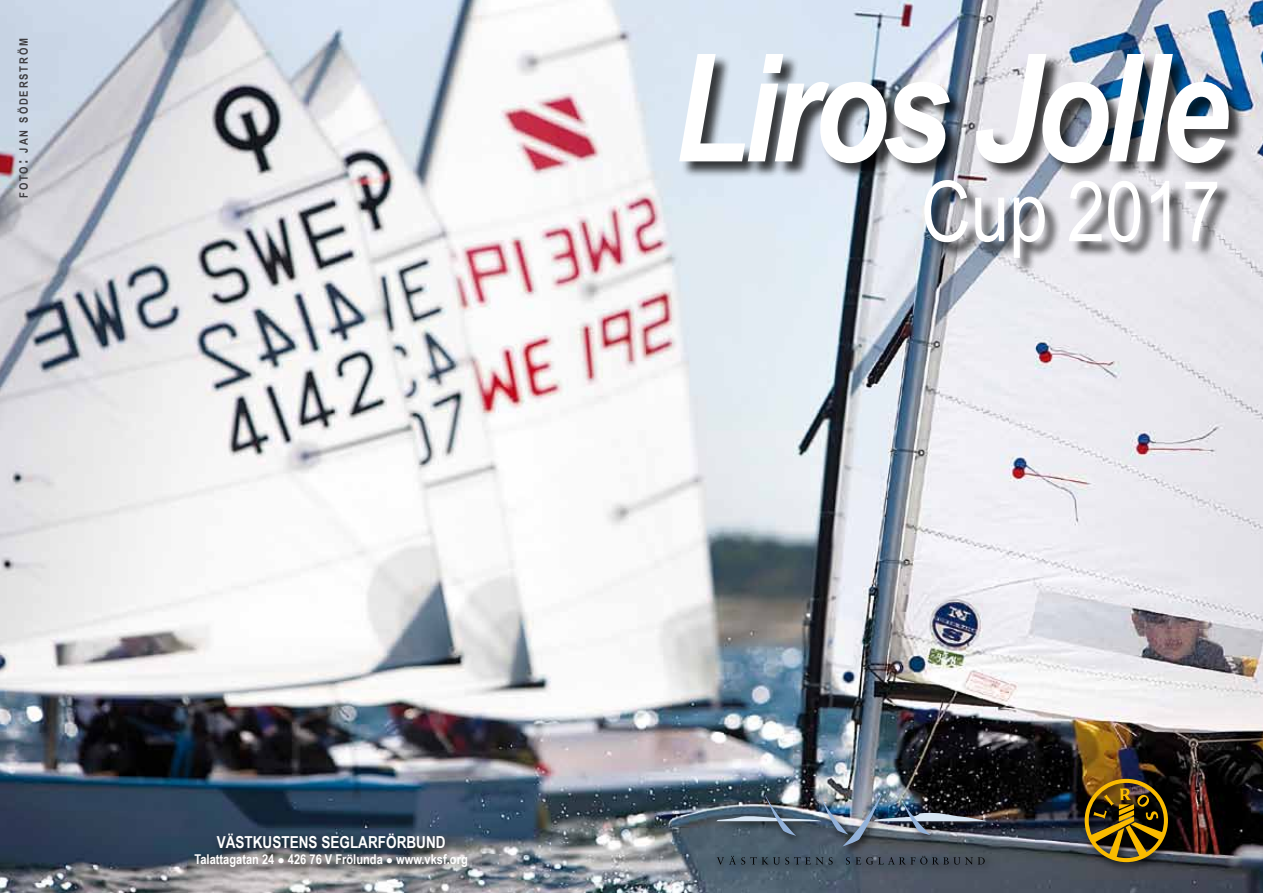
<style>
.page{position:relative;width:1263px;height:893px;background:#fff}
.page>*{position:absolute;margin:0;border:0;box-sizing:border-box;transform-origin:0 0}
.t1{font:italic 700 150px "Arial Narrow";letter-spacing:-.04em;color:#fff}
.t2{font:84px "Arial Narrow";color:#fff}
.t3{font:700 16.5px "Arial Narrow";color:#fff}
.t4{font:700 13.5px "Arial Narrow";color:#fff}
.t5{font:700 11.55px "Arial Narrow";letter-spacing:.155em;color:#3e3d40}
.s1{font-size:16.5px}
</style>
<div class="page">
<img style="left:0;top:0;width:1263px;height:893px">
<div style="left:680px;top:54px;width:565px;height:126px;background:#000;opacity:.75"></div>
<div style="left:925px;top:180px;width:309px;height:95px;background:#000;opacity:.75"></div>
<div style="left:711px;top:788px;width:283px;height:85px;background:#000;opacity:.75"></div>
<img style="left:716px;top:793px;width:271px;height:53px">
<svg style="left:717px;top:856px;width:116px;height:9px"></svg>
<svg style="left:846px;top:856px;width:139px;height:9px"></svg>
<div style="left:188px;top:829px;width:288px;height:48px;background:#000;opacity:.75"></div>
<div style="left:1079px;top:774px;width:100px;height:99px;background:#000;opacity:.75"></div>
<img style="left:1085px;top:779px;width:83px;height:83px">
<p class="t5" style="left:15px;top:198px;width:161px;rotate:-90deg">foto<span class="s1">:</span> jan söderström</p>
<h1 class="t1" style="left:674px;top:-5px;width:557px">Liros Jolle</h1>
<h2 class="t2" style="left:921px;top:150px;width:301px">Cup 2017</h2>
<p class="t3" style="left:217px;top:829px;width:230px">Västkustens Seglarförbund</p>
<p class="t4" style="left:194px;top:849px;width:275px">Talattagatan 24 ● 426 76 V Frölunda ● www.vksf.org</p>
</div>
